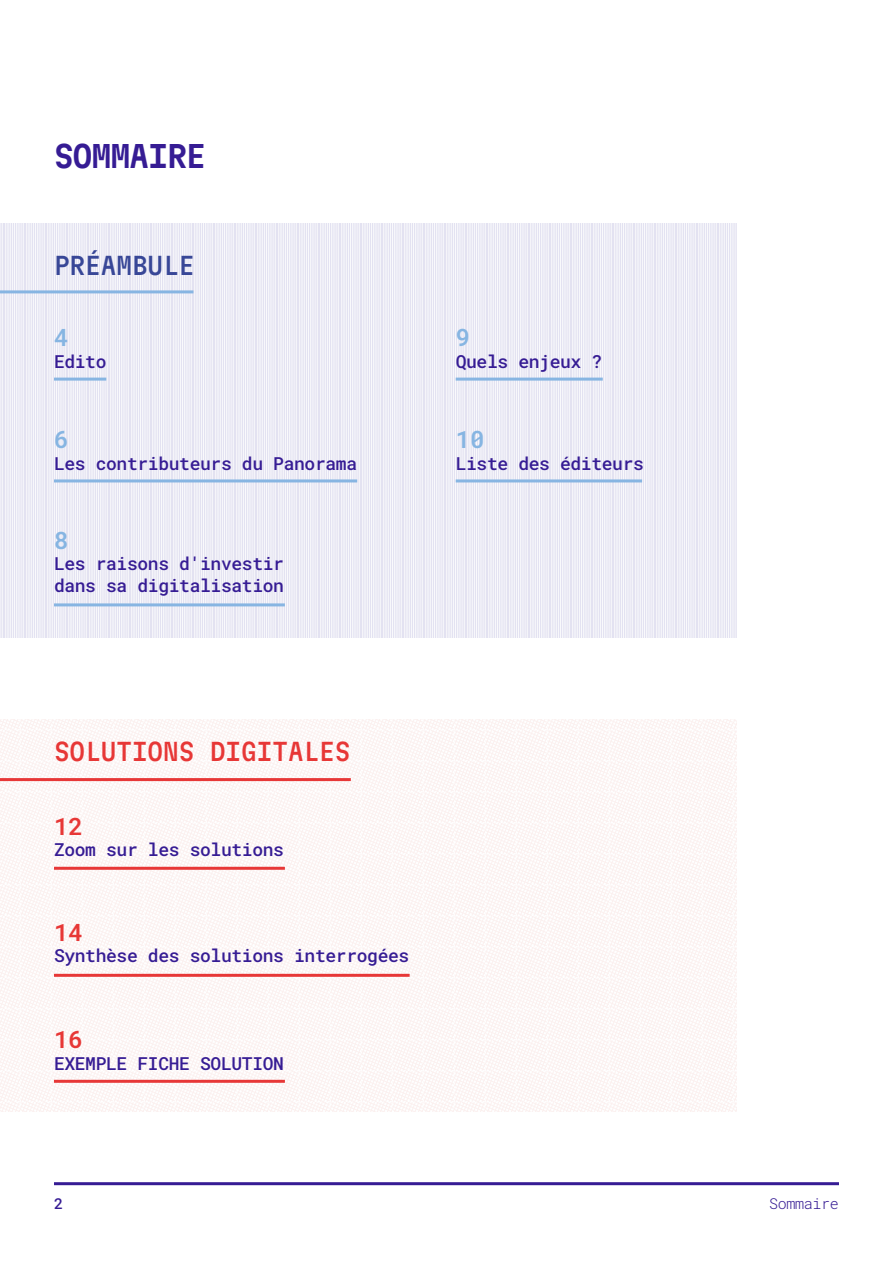
<style>
.page{position:relative;width:893px;height:1263px;background:#fff}
.page>*{position:absolute;margin:0;border:0;box-sizing:border-box;transform-origin:0 0}
.t1{font:600 semi-condensed 30px "Martian Mono";letter-spacing:-.02em;color:#361c94}
.t2{font:500 semi-condensed 24px "Martian Mono";color:#e73736}
.t3{font:500 semi-condensed 24px "Martian Mono";color:#384797}
.t4{font:600 24px "Roboto Mono";color:#86b5e2}
.t5{font:600 24px "Roboto Mono";color:#e73736}
.t6{font:500 18px/21.6px "Roboto Mono";letter-spacing:-.02em;color:#361c94}
.t7{font:300 15px "Roboto Mono";letter-spacing:-.02em;color:#361c94}
.t8{font:500 15px "Roboto Mono";color:#361c94}
</style>
<div class="page">
<div style="left:0;top:719px;width:737px;height:392px;background:#fcf6f5"></div>
<div style="left:0;top:224px;width:737px;height:414px;background:#ededf6"></div>
<hr style="left:54px;top:1182px;width:785px;height:3px;background:#361c94">
<hr style="left:0;top:778px;width:351px;height:3px;background:#e73737">
<hr style="left:0;top:290px;width:193px;height:3px;background:#87b5e2">
<hr style="left:54px;top:378px;width:52px;height:3px;background:#87b5e2">
<hr style="left:456px;top:378px;width:147px;height:3px;background:#87b5e2">
<hr style="left:54px;top:479px;width:303px;height:3px;background:#87b5e2">
<hr style="left:456px;top:479px;width:186px;height:3px;background:#87b5e2">
<hr style="left:54px;top:603px;width:231px;height:3px;background:#87b5e2">
<hr style="left:54px;top:867px;width:231px;height:3px;background:#e73737">
<hr style="left:54px;top:974px;width:356px;height:3px;background:#e73737">
<hr style="left:54px;top:1080px;width:231px;height:3px;background:#e73737">
<h1 class="t1" style="left:54px;top:135px;width:153px">SOMMAIRE</h1>
<h2 class="t3" style="left:54px;top:249px;width:142px">PRÉAMBULE</h2>
<h2 class="t4" style="left:54px;top:321px;width:16px">4</h2>
<p class="t6" style="left:54px;top:350px;width:54px">Edito</p>
<h2 class="t4" style="left:54px;top:423px;width:16px">6</h2>
<p class="t6" style="left:54px;top:452px;width:305px">Les contributeurs du Panorama</p>
<h2 class="t4" style="left:54px;top:524px;width:16px">8</h2>
<p class="t6" style="left:54px;top:553px;width:232px">Les raisons d'investir dans sa digitalisation</p>
<h2 class="t4" style="left:456px;top:321px;width:16px">9</h2>
<p class="t6" style="left:456px;top:350px;width:148px">Quels enjeux ?</p>
<h2 class="t4" style="left:456px;top:423px;width:30px">10</h2>
<p class="t6" style="left:456px;top:452px;width:190px">Liste des éditeurs</p>
<h2 class="t2" style="left:54px;top:735px;width:298px">SOLUTIONS DIGITALES</h2>
<h2 class="t5" style="left:54px;top:809px;width:30px">12</h2>
<p class="t6" style="left:54px;top:838px;width:232px">Zoom sur les solutions</p>
<h2 class="t5" style="left:54px;top:916px;width:30px">14</h2>
<p class="t6" style="left:54px;top:945px;width:357px">Synthèse des solutions interrogées</p>
<h2 class="t5" style="left:54px;top:1023px;width:30px">16</h2>
<p class="t6" style="left:54px;top:1052px;width:232px">EXEMPLE FICHE SOLUTION</p>
<p class="t8" style="left:54px;top:1193px;width:10px">2</p>
<p class="t7" style="left:769px;top:1193px;width:71px">Sommaire</p>
</div>
